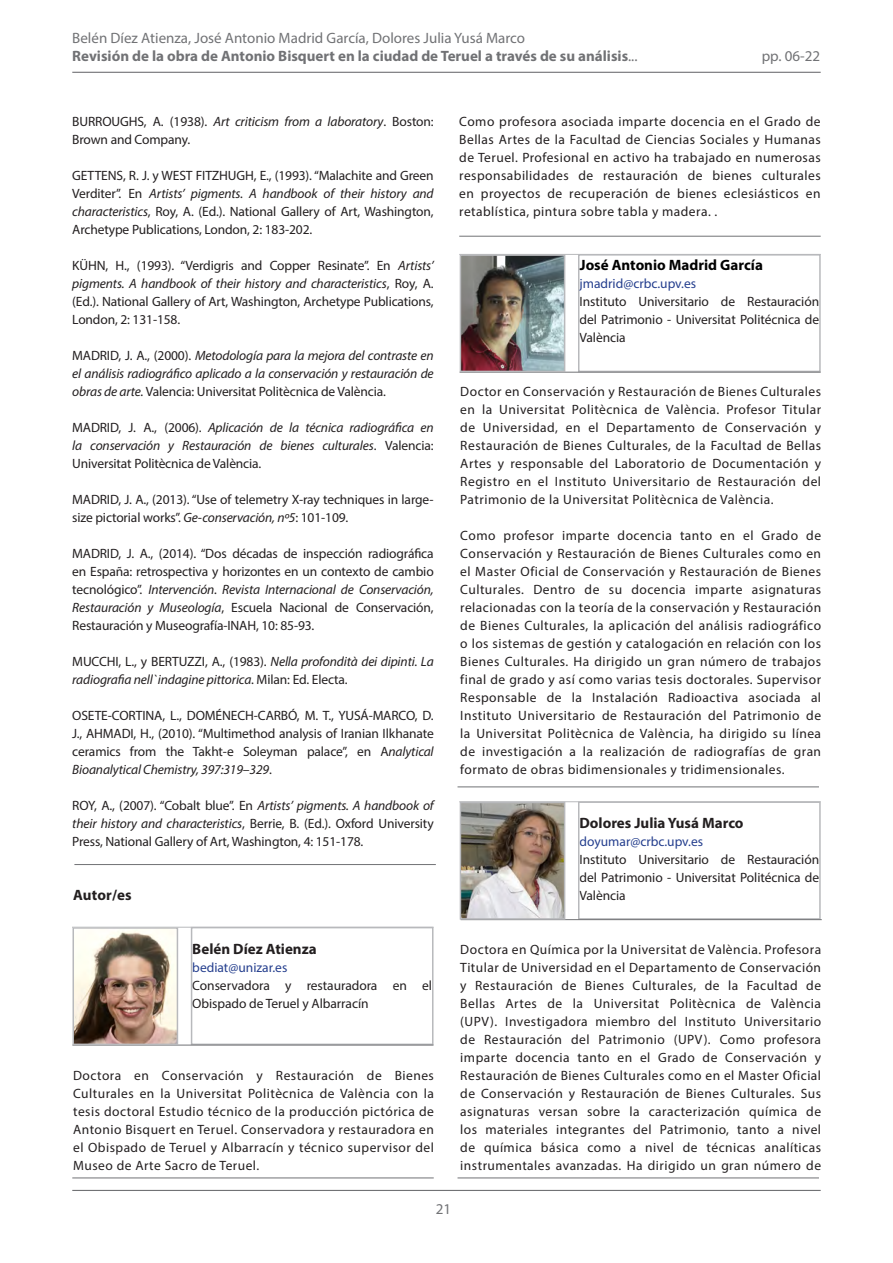
<style>
.page{position:relative;width:893px;height:1263px;background:#fff}
.page>*{position:absolute;margin:0;border:0;box-sizing:border-box;transform-origin:0 0}
.t1{font:700 15px/18px "Myriad Pro";color:#717275}
.Tipo_de_texto{font:700 15px "Myriad Pro";color:#231f20}
.Tipo_de_texto-2{font:700 15px "Myriad Pro";color:#000}
.t2{font:15px "Myriad Pro";color:#717275}
.Texto_en_notas_y_bib{font:13.5px/18px "Myriad Pro";letter-spacing:.035em;color:#231f20;text-align:justify}
.Tipo_de_texto-3{font:13.5px/18px "Myriad Pro";letter-spacing:-.01em;color:#231f20;text-align:justify}
.Tipo_de_texto-4{font:italic 13.5px/18px "Myriad Pro";letter-spacing:-.01em;color:#231f20;text-align:justify}
.Texto_en_notas_y_bib-2{font:13.5px/18px "Myriad Pro";letter-spacing:-.005em;color:#231f20}
.Tipo_de_texto-5{font:13.5px "Myriad Pro";color:#253f8e}
.s1{font-weight:400}
.s2{font-style:italic}
.s3{font-style:normal}
</style>
<div class="page">
<hr style="left:72px;top:72px;width:749px;height:1px;background:#717275">
<hr style="left:72px;top:1190px;width:749px;height:1px;background:#717275">
<div style="left:191px;top:927px;width:242px;height:118px;border:2px solid #b8b9bc"></div>
<hr style="left:72px;top:927px;width:361px;height:1px;background:#b8b9bc">
<hr style="left:72px;top:1045px;width:361px;height:1px;background:#717275">
<hr style="left:72px;top:1178px;width:362px;height:1px;background:#717275">
<img style="left:76px;top:930px;width:99px;height:112px">
<div style="left:73px;top:927px;width:105px;height:118px;border:2px solid #b8b9bc"></div>
<div style="left:578px;top:254px;width:243px;height:118px;border:2px solid #b8b9bc"></div>
<hr style="left:459px;top:254px;width:362px;height:1px;background:#b8b9bc">
<hr style="left:460px;top:372px;width:361px;height:1px;background:#717275">
<hr style="left:457px;top:1178px;width:362px;height:1px;background:#717275">
<img style="left:463px;top:257px;width:99px;height:112px">
<div style="left:460px;top:254px;width:105px;height:118px;border:2px solid #b8b9bc"></div>
<hr style="left:74px;top:864px;width:362px;height:1px;background:#717275">
<hr style="left:459px;top:236px;width:362px;height:1px;background:#717275">
<div style="left:578px;top:801px;width:243px;height:119px;border:2px solid #b8b9bc"></div>
<hr style="left:459px;top:801px;width:362px;height:1px;background:#b8b9bc">
<hr style="left:461px;top:919px;width:361px;height:1px;background:#717275">
<img style="left:463px;top:805px;width:99px;height:112px">
<div style="left:460px;top:802px;width:105px;height:118px;border:2px solid #b8b9bc"></div>
<hr style="left:457px;top:787px;width:362px;height:1px;background:#717275">
<p class="t1" style="left:72px;top:29px;width:567px"><span class="s1">Belén Díez Atienza, José Antonio Madrid García, Dolores Julia Yusá Marco<br></span>Revisión de la obra de Antonio Bisquert en la ciudad de Teruel a través de su análisis<span class="s1">...</span></p>
<p class="t2" style="left:762px;top:47px;width:60px">pp. 06-22</p>
<p class="Tipo_de_texto-3" style="left:72px;top:112px;width:363px">BURROUGHS, A. (1938). <span class="s2">Art criticism from a laboratory</span>. Boston:<br>Brown and Company.</p>
<p class="Tipo_de_texto-3" style="left:72px;top:166px;width:363px">GETTENS, R. J. y WEST FITZHUGH, E., (1993). “Malachite and Green Verditer”. En <span class="s2">Artists’ pigments. A handbook of their history and characteristics</span>, Roy, A. (Ed.). National Gallery of Art, Washington, Archetype Publications, London, 2: 183-202.</p>
<p class="Tipo_de_texto-3" style="left:72px;top:256px;width:363px">KÜHN, H., (1993). “Verdigris and Copper Resinate”. En <span class="s2">Artists’ pigments. A handbook of their history and characteristics</span>, Roy, A. (Ed.). National Gallery of Art, Washington, Archetype Publications, London, 2: 131-158.</p>
<p class="Tipo_de_texto-4" style="left:72px;top:346px;width:363px"><span class="s3">MADRID, J. A., (2000).</span> Metodología para la mejora del contraste en el análisis radiográfico aplicado a la conservación y restauración de obras de arte. <span class="s3">Valencia: Universitat Politècnica de València.</span></p>
<p class="Tipo_de_texto-4" style="left:72px;top:418px;width:363px"><span class="s3">MADRID, J. A., (2006).</span> Aplicación de la técnica radiográfica en la conservación y Restauración de bienes culturales<span class="s3">. Valencia:<br>Universitat Politècnica de València.</span></p>
<p class="Tipo_de_texto-3" style="left:72px;top:490px;width:363px">MADRID, J. A., (2013). “Use of telemetry X-ray techniques in large&shy;size pictorial works”. <span class="s2">Ge-conservación, nº5</span>: 101-109.</p>
<p class="Tipo_de_texto-3" style="left:72px;top:544px;width:363px">MADRID, J. A., (2014). “Dos décadas de inspección radiográfica en España: retrospectiva y horizontes en un contexto de cambio tecnológico”. <span class="s2">Intervención. Revista Internacional de Conservación, Restauración y Museología</span>, Escuela Nacional de Conservación, Restauración y Museografía-INAH, 10: 85-93.</p>
<p class="Tipo_de_texto-4" style="left:72px;top:652px;width:363px"><span class="s3">MUCCHI, L., y BERTUZZI, A., (1983).</span> Nella profondità dei dipinti. La radiografia nell`indagine pittorica<span class="s3">. Milan: Ed. Electa.</span></p>
<p class="Tipo_de_texto-3" style="left:72px;top:706px;width:363px">OSETE-CORTINA, L., DOMÉNECH-CARBÓ, M. T., YUSÁ-MARCO, D.<br>J., AHMADI, H., (2010). “Multimethod analysis of Iranian Ilkhanate ceramics from the Takht‐e Soleyman palace”, en A<span class="s2">nalytical Bioanalytical Chemistry, 397:319–329</span>.</p>
<p class="Tipo_de_texto-3" style="left:72px;top:796px;width:363px">ROY, A., (2007). “Cobalt blue”. En <span class="s2">Artists’ pigments. A handbook of their history and characteristics</span>, Berrie, B. (Ed.). Oxford University Press, National Gallery of Art, Washington, 4: 151-178.</p>
<p class="Tipo_de_texto" style="left:73px;top:885px;width:60px">Autor/es</p>
<p class="Texto_en_notas_y_bib" style="left:459px;top:112px;width:363px">Como profesora asociada imparte docencia en el Grado de Bellas Artes de la Facultad de Ciencias Sociales y Humanas de Teruel. Profesional en activo ha trabajado en numerosas responsabilidades de restauración de bienes culturales en proyectos de recuperación de bienes eclesiásticos en retablística, pintura sobre tabla y madera. .</p>
<p class="Tipo_de_texto-2" style="left:579px;top:255px;width:185px">José Antonio Madrid García</p>
<p class="Tipo_de_texto-5" style="left:579px;top:275px;width:118px">jmadrid@crbc.upv.es</p>
<p class="Texto_en_notas_y_bib" style="left:579px;top:292px;width:241px">Instituto Universitario de Restauración del Patrimonio - Universitat Politécnica de València</p>
<p class="Texto_en_notas_y_bib" style="left:460px;top:382px;width:362px">Doctor en Conservación y Restauración de Bienes Culturales en la Universitat Politècnica de València. Profesor Titular de Universidad, en el Departamento de Conservación y Restauración de Bienes Culturales, de la Facultad de Bellas Artes y responsable del Laboratorio de Documentación y Registro en el Instituto Universitario de Restauración del Patrimonio de la Universitat Politècnica de València.</p>
<p class="Texto_en_notas_y_bib" style="left:460px;top:526px;width:362px">Como profesor imparte docencia tanto en el Grado de Conservación y Restauración de Bienes Culturales como en el Master Oficial de Conservación y Restauración de Bienes Culturales. Dentro de su docencia imparte asignaturas relacionadas con la teoría de la conservación y Restauración de Bienes Culturales, la aplicación del análisis radiográfico o los sistemas de gestión y catalogación en relación con los Bienes Culturales. Ha dirigido un gran número de trabajos final de grado y así como varias tesis doctorales. Supervisor Responsable de la Instalación Radioactiva asociada al Instituto Universitario de Restauración del Patrimonio de la Universitat Politècnica de València, ha dirigido su línea de investigación a la realización de radiografías de gran formato de obras bidimensionales y tridimensionales.</p>
<p class="Tipo_de_texto" style="left:579px;top:813px;width:166px">Dolores Julia Yusá Marco</p>
<p class="Tipo_de_texto-5" style="left:579px;top:833px;width:125px">doyumar@crbc.upv.es</p>
<p class="Texto_en_notas_y_bib" style="left:579px;top:850px;width:241px">Instituto Universitario de Restauración del Patrimonio - Universitat Politécnica de València</p>
<p class="Tipo_de_texto" style="left:192px;top:939px;width:126px">Belén Díez Atienza</p>
<p class="Tipo_de_texto-5" style="left:192px;top:959px;width:97px">bediat@unizar.es</p>
<p class="Texto_en_notas_y_bib-2" style="left:192px;top:976px;width:241px">Conservadora y restauradora en el<br>Obispado de Teruel y Albarracín</p>
<p class="Texto_en_notas_y_bib" style="left:73px;top:1066px;width:362px">Doctora en Conservación y Restauración de Bienes Culturales en la Universitat Politècnica de València con la tesis doctoral Estudio técnico de la producción pictórica de Antonio Bisquert en Teruel. Conservadora y restauradora en el Obispado de Teruel y Albarracín y técnico supervisor del Museo de Arte Sacro de Teruel.</p>
<p class="Texto_en_notas_y_bib" style="left:460px;top:940px;width:362px">Doctora en Química por la Universitat de València. Profesora Titular de Universidad en el Departamento de Conservación y Restauración de Bienes Culturales, de la Facultad de Bellas Artes de la Universitat Politècnica de València (UPV). Investigadora miembro del Instituto Universitario de Restauración del Patrimonio (UPV). Como profesora imparte docencia tanto en el Grado de Conservación y Restauración de Bienes Culturales como en el Master Oficial de Conservación y Restauración de Bienes Culturales. Sus asignaturas versan sobre la caracterización química de los materiales integrantes del Patrimonio, tanto a nivel de química básica como a nivel de técnicas analíticas instrumentales avanzadas. Ha dirigido un gran número de</p>
<p class="t2" style="left:436px;top:1200px;width:17px">21</p>
</div>
